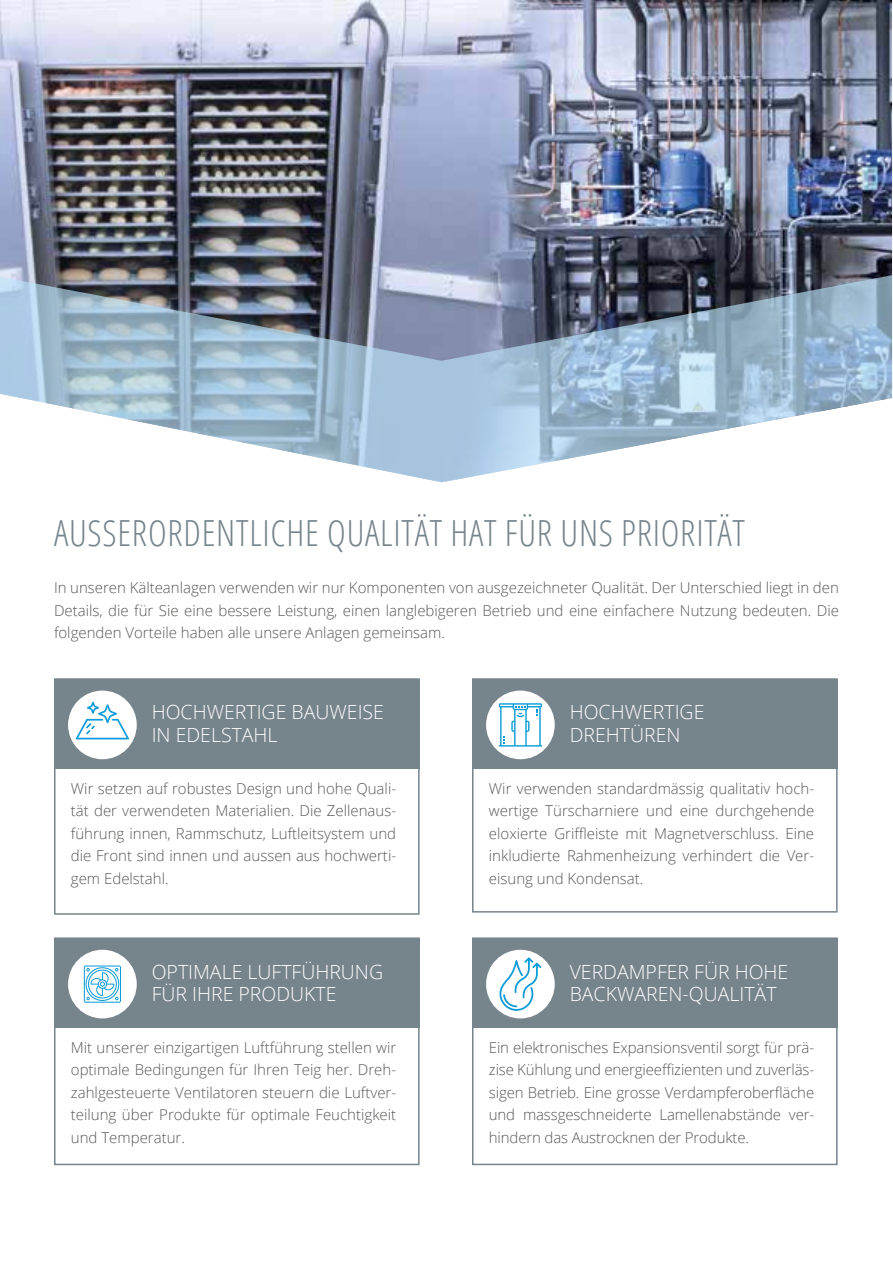
<style>
.page{position:relative;width:893px;height:1263px;background:#fff}
.page>*{position:absolute;margin:0;border:0;box-sizing:border-box;transform-origin:0 0}
.t1{font:300 36px "Open Sans Condensed";letter-spacing:.02em;color:#76848b}
.t2{font:300 19.5px/22.5px "Open Sans";color:#fff}
.t3{font:300 15px/22.5px "Open Sans";color:#575756;text-align:justify}
</style>
<div class="page">
<div style="left:54px;top:678px;width:366px;height:237px;border:2px solid #76848b"></div>
<div style="left:55px;top:679px;width:365px;height:90px;background:#76848b"></div>
<div style="left:68px;top:690px;width:69px;height:69px;background:#fff;border-radius:50%"></div>
<svg style="left:76px;top:702px;width:53px;height:37px"></svg>
<div style="left:54px;top:937px;width:366px;height:228px;border:2px solid #76848b"></div>
<div style="left:55px;top:938px;width:365px;height:90px;background:#76848b"></div>
<div style="left:68px;top:950px;width:69px;height:68px;background:#fff;border-radius:50%"></div>
<svg style="left:84px;top:965px;width:37px;height:38px"></svg>
<div style="left:472px;top:937px;width:366px;height:228px;border:2px solid #76848b"></div>
<div style="left:473px;top:938px;width:365px;height:90px;background:#76848b"></div>
<div style="left:486px;top:950px;width:69px;height:68px;background:#fff;border-radius:50%"></div>
<svg style="left:499px;top:957px;width:42px;height:54px"></svg>
<div style="left:472px;top:678px;width:366px;height:234px;border:2px solid #76848b"></div>
<div style="left:473px;top:679px;width:365px;height:90px;background:#76848b"></div>
<div style="left:486px;top:690px;width:69px;height:69px;background:#fff;border-radius:50%"></div>
<svg style="left:499px;top:703px;width:43px;height:43px"></svg>
<img style="left:0;top:0;width:892px;height:275px">
<svg style="left:0;top:275px;width:892px;height:207px"></svg>
<h1 class="t1" style="left:54px;top:520px;width:693px">AUSSERORDENTLICHE QUALITÄT HAT FÜR UNS PRIORITÄT</h1>
<p class="t3" style="left:54px;top:578px;width:786px">In unseren Kälteanlagen verwenden wir nur Komponenten von ausgezeichneter Qualität. Der Unterschied liegt in den Details, die für Sie eine bessere Leistung, einen langlebigeren Betrieb und eine einfachere Nutzung bedeuten. Die folgenden Vorteile haben alle unsere Anlagen gemeinsam.</p>
<h2 class="t2" style="left:152px;top:703px;width:234px">HOCHWERTIGE BAUWEISE<br>IN EDELSTAHL</h2>
<p class="t3" style="left:71px;top:778px;width:327px">Wir setzen auf robustes Design und hohe Quali&shy;tät der verwendeten Materialien. Die Zellenaus&shy;führung innen, Rammschutz, Luftleitsystem und die Front sind innen und aussen aus hochwerti&shy;gem Edelstahl.</p>
<h2 class="t2" style="left:152px;top:962px;width:233px">OPTIMALE LUFTFÜHRUNG<br>FÜR IHRE PRODUKTE</h2>
<p class="t3" style="left:71px;top:1037px;width:327px">Mit unserer einzigartigen Luftführung stellen wir optimale Bedingungen für Ihren Teig her. Dreh&shy;zahlgesteuerte Ventilatoren steuern die Luftver&shy;teilung über Produkte für optimale Feuchtigkeit und Temperatur.</p>
<h2 class="t2" style="left:570px;top:703px;width:136px">HOCHWERTIGE<br>DREHTÜREN</h2>
<p class="t3" style="left:489px;top:778px;width:327px">Wir verwenden standardmässig qualitativ hoch&shy;wertige Türscharniere und eine durchgehende eloxierte Griffleiste mit Magnetverschluss. Eine inkludierte Rahmenheizung verhindert die Ver&shy;eisung und Kondensat.</p>
<h2 class="t2" style="left:570px;top:962px;width:220px">VERDAMPFER FÜR HOHE<br>BACKWAREN-QUALITÄT</h2>
<p class="t3" style="left:489px;top:1037px;width:327px">Ein elektronisches Expansionsventil sorgt für prä&shy;zise Kühlung und energieeffizienten und zuverläs&shy;sigen Betrieb. Eine grosse Verdampferoberfläche und massgeschneiderte Lamellenabstände ver&shy;hindern das Austrocknen der Produkte.</p>
</div>
